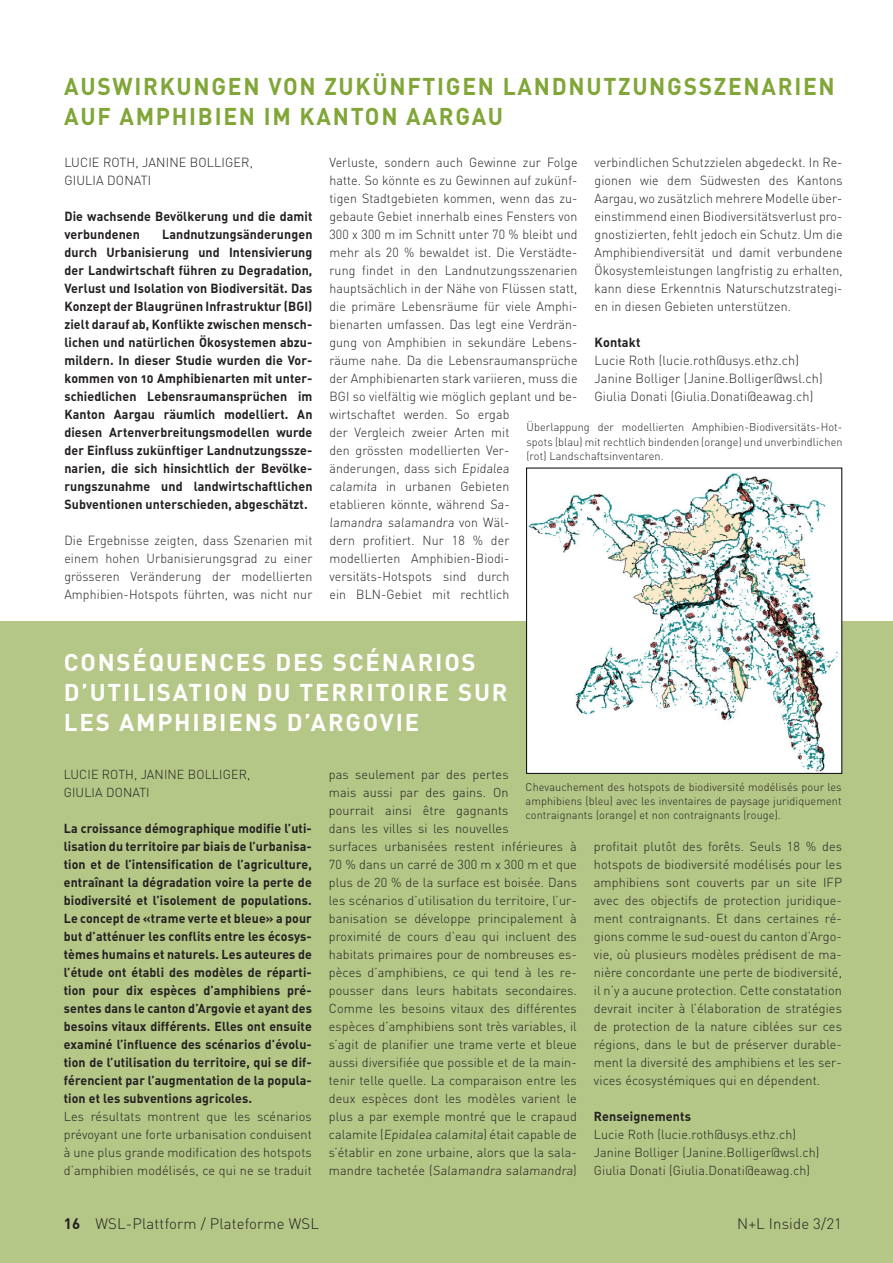
<style>
.page{position:relative;width:893px;height:1263px;background:#fff}
.page>*{position:absolute;margin:0;border:0;box-sizing:border-box;transform-origin:0 0}
.t1{font:700 24px/30px "DIN";letter-spacing:.075em;color:#fff}
.t2{font:700 24px/30px "DIN";letter-spacing:.075em;color:#81a638;scale:.95 1}
.t3{font:300 15px "DIN";letter-spacing:.01em;color:#231f20}
.t4{font:300 13.05px/18px "DIN";letter-spacing:.01em;color:#231f20;text-align:justify;scale:.95 1}
.t5{font:13.05px/18px "DIN Bold Alternate";letter-spacing:.01em;color:#231f20;scale:.95 1}
.t6{font:300 13.05px/18px "DIN";letter-spacing:.01em;color:#231f20}
.t7{font:13.05px "DIN Bold Alternate";letter-spacing:.01em;color:#231f20}
.t8{font:300 12.9px/18px "DIN";letter-spacing:.01em;color:#231f20}
.t9{font:12.9px/18px "DIN Bold Alternate";letter-spacing:.01em;color:#231f20;text-align:justify;scale:.96 1}
.t10{font:12.9px "DIN Bold Alternate";letter-spacing:.01em;color:#231f20}
.t11{font:300 11.25px/14.2px "DIN";letter-spacing:.01em;color:#231f20;text-align:justify}
.t12{font:10.35px/12.8px "Calibri";color:#040503}
.s1{font-weight:700}
</style>
<div class="page">
<div style="left:0;top:621px;width:893px;height:642px;background:#b4c787"></div>
<img style="left:528px;top:473px;width:312px;height:298px">
<div style="left:528px;top:737px;width:202px;height:34px;background:#fff"></div>
<h1 class="t2" style="left:64px;top:70px;width:813px">AUSWIRKUNGEN VON ZUKÜNFTIGEN LANDNUTZUNGSSZENARIEN<br>AUF AMPHIBIEN IM KANTON AARGAU</h1>
<p class="t6" style="left:64px;top:153px;width:190px">LUCIE ROTH, JANINE BOLLIGER,<br>GIULIA DONATI</p>
<p class="t5" style="left:64px;top:206px;width:263px">Die wachsende Bevölkerung und die damit verbundenen</p>
<p class="t5" style="left:64px;top:224px;width:263px;text-align:justify;text-indent:98px">Landnutzungsänderungen durch Urbanisierung und Intensivierung der Landwirtschaft führen zu Degradation, Verlust und Isolation von Biodiversität. Das Konzept der Blaugrünen Infrastruktur (BGI) zielt darauf ab, Konflikte zwischen mensch&shy;lichen und natürlichen Ökosystemen abzu&shy;mildern. In dieser Studie wurden die Vor&shy;kommen von 10 Amphibienarten mit unter&shy;schiedlichen Lebensraumansprüchen im Kanton Aargau räumlich modelliert. An diesen Artenverbreitungsmodellen wurde der Einfluss zukünftiger Landnutzungssze&shy;narien, die sich hinsichtlich der Bevölke&shy;rungszunahme und landwirtschaftlichen Subventionen unterschieden, abgeschätzt.</p>
<p class="t4" style="left:64px;top:531px;width:263px">Die Ergebnisse zeigten, dass Szenarien mit einem hohen Urbanisierungsgrad zu einer grösseren Veränderung der modellierten Amphibien-Hotspots führten, was nicht nur</p>
<p class="t4" style="left:329px;top:153px;width:263px;text-align:left">Verluste, sondern auch Gewinne zur Folge hatte. So könnte es zu Gewinnen auf zukünf&shy;tigen Stadtgebieten kommen, wenn das zu&shy;gebaute Gebiet innerhalb eines Fensters von 300 x 300 m im Schnitt unter 70 % bleibt und mehr als 20 % bewaldet ist. Die Verstädte&shy;rung findet in den Landnutzungsszenarien hauptsächlich in der Nähe von Flüssen statt, die primäre Lebensräume für viele Amphi&shy;bienarten umfassen. Das legt eine Verdrän&shy;gung von Amphibien in sekundäre Lebens&shy;räume nahe. Da die Lebensraumansprüche der Amphibienarten stark variieren, muss die BGI so vielfältig wie möglich geplant und be&shy;wirtschaftet werden. So ergab<br>der Vergleich zweier Arten mit<br>den grössten modellierten Ver&shy;änderungen, dass sich Epidalea<br>calamita in urbanen Gebieten<br>etablieren könnte, während Sa-<br>lamandra salamandra von Wäl-<br>dern profitiert. Nur 18 % der modellierten Amphibien-Biodi&shy;versitäts-Hotspots sind durch<br>ein BLN-Gebiet mit rechtlich</p>
<p class="t4" style="left:594px;top:153px;width:263px">verbindlichen Schutzzielen abgedeckt. In Re&shy;gionen wie dem Südwesten des Kantons Aargau, wo zusätzlich mehrere Modelle über&shy;einstimmend einen Biodiversitätsverlust pro&shy;gnostizierten, fehlt jedoch ein Schutz. Um die Amphibiendiversität und damit verbundene Ökosystemleistungen langfristig zu erhalten, kann diese Erkenntnis Naturschutzstrategi&shy;en in diesen Gebieten unterstützen.</p>
<p class="t7" style="left:594px;top:333px;width:48px">Kontakt</p>
<p class="t6" style="left:594px;top:351px;width:230px">Lucie Roth (lucie.roth@usys.ethz.ch)<br>Janine Bolliger (Janine.Bolliger@wsl.ch)<br>Giulia Donati (Giulia.Donati@eawag.ch)</p>
<p class="t12" style="left:488px;top:378px;width:376px">The influence of future land-use scenarios on occurrences of 10 amphibian species in the<br>Canton of Aargau was modelled. This served to derive possible starting points for the</p>
<p class="t11" style="left:526px;top:420px;width:318px">Überlappung der modellierten Amphibien-Biodiversitäts-Hot&shy;spots (blau) mit rechtlich bindenden (orange) und unverbindlichen (rot) Landschaftsinventaren.</p>
<h1 class="t1" style="left:64px;top:646px;width:445px">CONSÉQUENCES DES SCÉNARIOS<br>D’UTILISATION DU TERRITOIRE SUR<br>LES AMPHIBIENS D’ARGOVIE</h1>
<p class="t8" style="left:64px;top:765px;width:188px">LUCIE ROTH, JANINE BOLLIGER,<br>GIULIA DONATI</p>
<p class="t9" style="left:64px;top:818px;width:260px">La croissance démographique modifie l’uti&shy;lisation du territoire par biais de l’urbanisa&shy;tion et de l’intensification de l’agriculture, entraînant la dégradation voire la perte de biodiversité et l’isolement de populations.<br>Le concept de «trame verte et bleue» a pour but d’atténuer les conflits entre les écosys&shy;tèmes humains et naturels. Les auteures de l’étude ont établi des modèles de réparti&shy;tion pour dix espèces d’amphibiens pré&shy;sentes dans le canton d’Argovie et ayant des besoins vitaux différents. Elles ont ensuite examiné l’influence des scénarios d’évolu&shy;tion de l’utilisation du territoire, qui se dif&shy;férencient par l’augmentation de la popula&shy;tion et les subventions agricoles.</p>
<p class="t8" style="left:64px;top:1107px;width:250px;text-align:justify">Les résultats montrent que les scénarios prévoyant une forte urbanisation conduisent à une plus grande modification des hotspots d’amphibien modélisés, ce qui ne se traduit</p>
<p class="t8" style="left:329px;top:765px;width:250px">pas seulement par des pertes<br>mais aussi par des gains. On<br>pourrait ainsi être gagnants<br>dans les villes si les nouvelles<br>surfaces urbanisées restent inférieures à 70 % dans un carré de 300 m x 300 m et que plus de 20 % de la surface est boisée. Dans les scénarios d’utilisation du territoire, l’ur&shy;banisation se développe principalement à proximité de cours d’eau qui incluent des habitats primaires pour de nombreuses es&shy;pèces d’amphibiens, ce qui tend à les re&shy;pousser dans leurs habitats secondaires.<br>Comme les besoins vitaux des différentes espèces d’amphibiens sont très variables, il s’agit de planifier une trame verte et bleue aussi diversifiée que possible et de la main&shy;tenir telle quelle. La comparaison entre les deux espèces dont les modèles varient le plus a par exemple montré que le crapaud calamite (Epidalea calamita) était capable de s’établir en zone urbaine, alors que la sala&shy;mandre tachetée (Salamandra salamandra)</p>
<p class="t11" style="left:526px;top:779px;width:318px">Chevauchement des hotspots de biodiversité modélisés pour les amphibiens (bleu) avec les inventaires de paysage juridiquement contraignants (orange) et non contraignants (rouge).</p>
<p class="t8" style="left:594px;top:837px;width:250px;text-align:justify">profitait plutôt des forêts. Seuls 18 % des hotspots de biodiversité modélisés pour les amphibiens sont couverts par un site IFP avec des objectifs de protection juridique&shy;ment contraignants. Et dans certaines ré&shy;gions comme le sud-ouest du canton d’Argo&shy;vie, où plusieurs modèles prédisent de ma&shy;nière concordante une perte de biodiversité, il n’y a aucune protection. Cette constatation devrait inciter à l’élaboration de stratégies de protection de la nature ciblées sur ces régions, dans le but de préserver durable&shy;ment la diversité des amphibiens et les ser&shy;vices écosystémiques qui en dépendent.</p>
<p class="t10" style="left:594px;top:1107px;width:99px">Renseignements</p>
<p class="t8" style="left:594px;top:1125px;width:227px">Lucie Roth (lucie.roth@usys.ethz.ch)<br>Janine Bolliger (Janine.Bolliger@wsl.ch)<br>Giulia Donati (Giulia.Donati@eawag.ch)</p>
<p class="t3" style="left:64px;top:1214px;width:257px"><span class="s1">16</span> WSL-Plattform / Plateforme WSL</p>
<p class="t3" style="left:737px;top:1214px;width:106px">N+L Inside 3/21</p>
</div>
